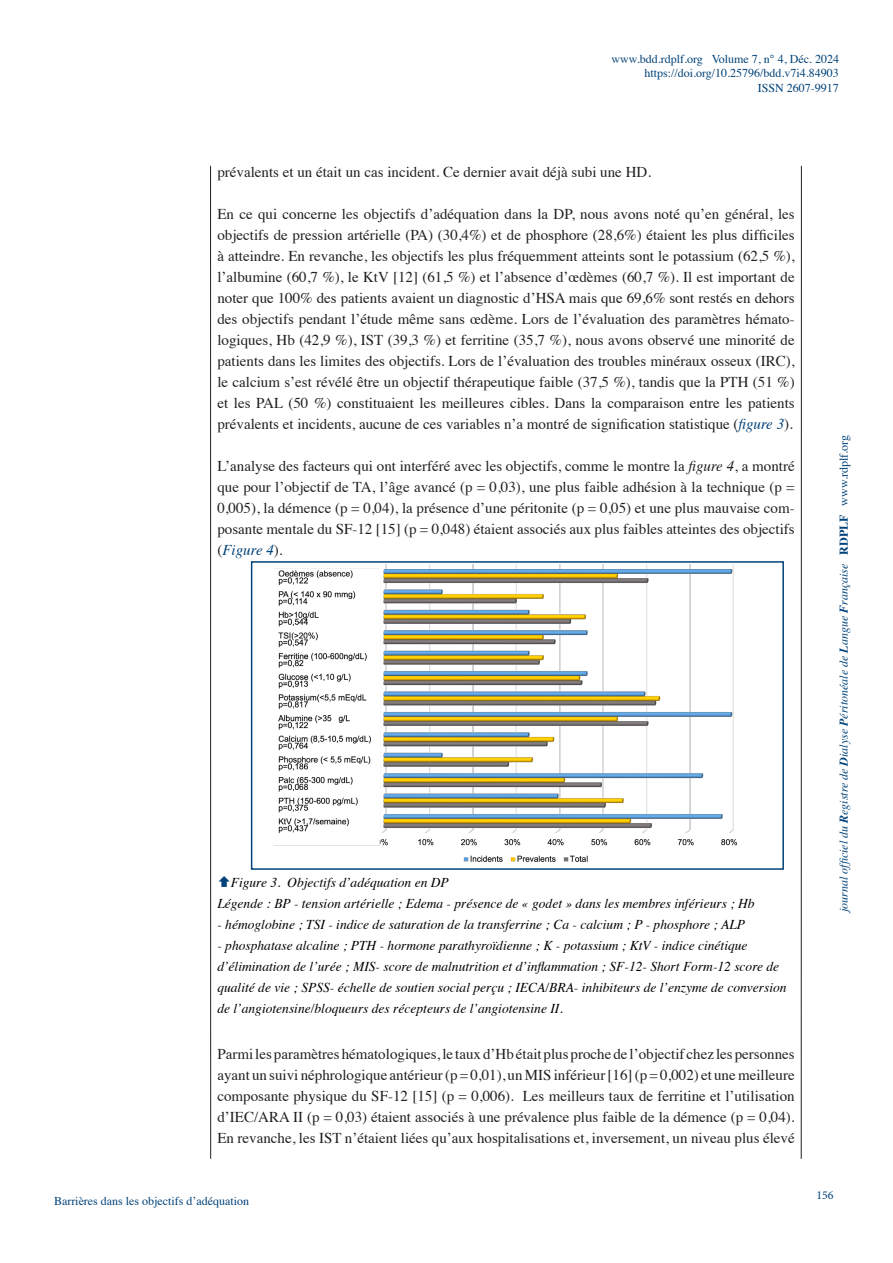
<style>
.page{position:relative;width:893px;height:1263px;background:#fff}
.page>*{position:absolute;margin:0;border:0;box-sizing:border-box;transform-origin:0 0}
.t1{font:15px/21px "Times";color:#231f20;text-align:justify}
.t2{font:italic 13.5px/21px "Times";color:#000}
.t3{font:12px "Times";color:#004279}
.t4{font:italic 12px "Times";color:#004279}
.t5{font:12px "Minion Pro";color:#004279}
.s1{font-style:italic;color:#004279}
.s2{font-style:italic}
.s3{font-weight:700}
.s4{font-weight:700;font-style:normal}
.s5{font-style:normal}
</style>
<div class="page">
<hr style="left:210px;top:166px;width:1px;height:993px;background:#231f20">
<hr style="left:801px;top:166px;width:1px;height:993px;background:#231f20">
<img style="left:273px;top:564px;width:465px;height:298px">
<div style="left:251px;top:561px;width:533px;height:309px;border:2px solid #004279"></div>
<p class="t3" style="left:612px;top:48px;width:229px">www.bdd.rdplf.org Volume 7, n° 4, Déc. 2024</p>
<p class="t3" style="left:644px;top:62px;width:196px">https://doi.org/10.25796/bdd.v7i4.84903</p>
<p class="t3" style="left:758px;top:77px;width:82px">ISSN 2607-9917</p>
<p class="t1" style="left:217px;top:160px;width:435px">prévalents et un était un cas incident. Ce dernier avait déjà subi une HD.</p>
<p class="t1" style="left:217px;top:202px;width:579px">En ce qui concerne les objectifs d’adéquation dans la DP, nous avons noté qu’en général, les objectifs de pression artérielle (PA) (30,4%) et de phosphore (28,6%) étaient les plus difficiles à atteindre. En revanche, les objectifs les plus fréquemment atteints sont le potassium (62,5 %), l’albumine (60,7 %), le KtV [12] (61,5 %) et l’absence d’œdèmes (60,7 %). Il est important de noter que 100% des patients avaient un diagnostic d’HSA mais que 69,6% sont restés en dehors des objectifs pendant l’étude même sans œdème. Lors de l’évaluation des paramètres hémato&shy;logiques, Hb (42,9 %), IST (39,3 %) et ferritine (35,7 %), nous avons observé une minorité de patients dans les limites des objectifs. Lors de l’évaluation des troubles minéraux osseux (IRC), le calcium s’est révélé être un objectif thérapeutique faible (37,5 %), tandis que la PTH (51 %) et les PAL (50 %) constituaient les meilleures cibles. Dans la comparaison entre les patients prévalents et incidents, aucune de ces variables n’a montré de signification statistique (<span class="s1">figure 3</span>).</p>
<p class="t1" style="left:217px;top:454px;width:579px">L’analyse des facteurs qui ont interféré avec les objectifs, comme le montre la <span class="s2">figure 4</span>, a montré que pour l’objectif de TA, l’âge avancé (p = 0,03), une plus faible adhésion à la technique (p = 0,005), la démence (p = 0,04), la présence d’une péritonite (p = 0,05) et une plus mauvaise com&shy;posante mentale du SF-12 [15] (p = 0,048) étaient associés aux plus faibles atteintes des objectifs (<span class="s1">Figure 4</span>).</p>
<p class="t2" style="left:231px;top:871px;width:220px">Figure 3. Objectifs d’adéquation en DP</p>
<p class="t2" style="left:217px;top:892px;width:539px">Légende : BP - tension artérielle ; Edema - présence de « godet » dans les membres inférieurs ; Hb</p>
<p class="t2" style="left:217px;top:913px;width:529px">- hémoglobine ; TSI - indice de saturation de la transferrine ; Ca - calcium ; P - phosphore ; ALP</p>
<p class="t2" style="left:217px;top:934px;width:571px">- phosphatase alcaline ; PTH - hormone parathyroïdienne ; K - potassium ; KtV - indice cinétique d’élimination de l’urée ; MIS- score de malnutrition et d’inflammation ; SF-12- Short Form-12 score de qualité de vie ; SPSS- échelle de soutien social perçu ; IECA/BRA- inhibiteurs de l’enzyme de conversion de l’angiotensine/bloqueurs des récepteurs de l’angiotensine II.</p>
<p class="t1" style="left:217px;top:1042px;width:579px">Parmi les paramètres hématologiques, le taux d’Hb était plus proche de l’objectif chez les personnes ayant un suivi néphrologique antérieur (p = 0,01), un MIS inférieur [16] (p = 0,002) et une meilleure composante physique du SF-12 [15] (p = 0,006). Les meilleurs taux de ferritine et l’utilisation d’IEC/ARA II (p = 0,03) étaient associés à une prévalence plus faible de la démence (p = 0,04).<br>En revanche, les IST n’étaient liées qu’aux hospitalisations et, inversement, un niveau plus élevé</p>
<p class="t3" style="left:54px;top:1189px;width:197px">Barrières dans les objectifs d’adéquation</p>
<p class="t4" style="left:833px;top:912px;width:478px;rotate:-90deg">journal officiel du <span class="s3">R</span>egistre de <span class="s3">D</span>ialyse <span class="s3">P</span>éritonéale de <span class="s3">L</span>angue <span class="s3">F</span>rançaise <span class="s4">RDPLF</span> <span class="s5">www.rdplf.org</span></p>
<p class="t5" style="left:816px;top:1187px;width:19px">156</p>
</div>
